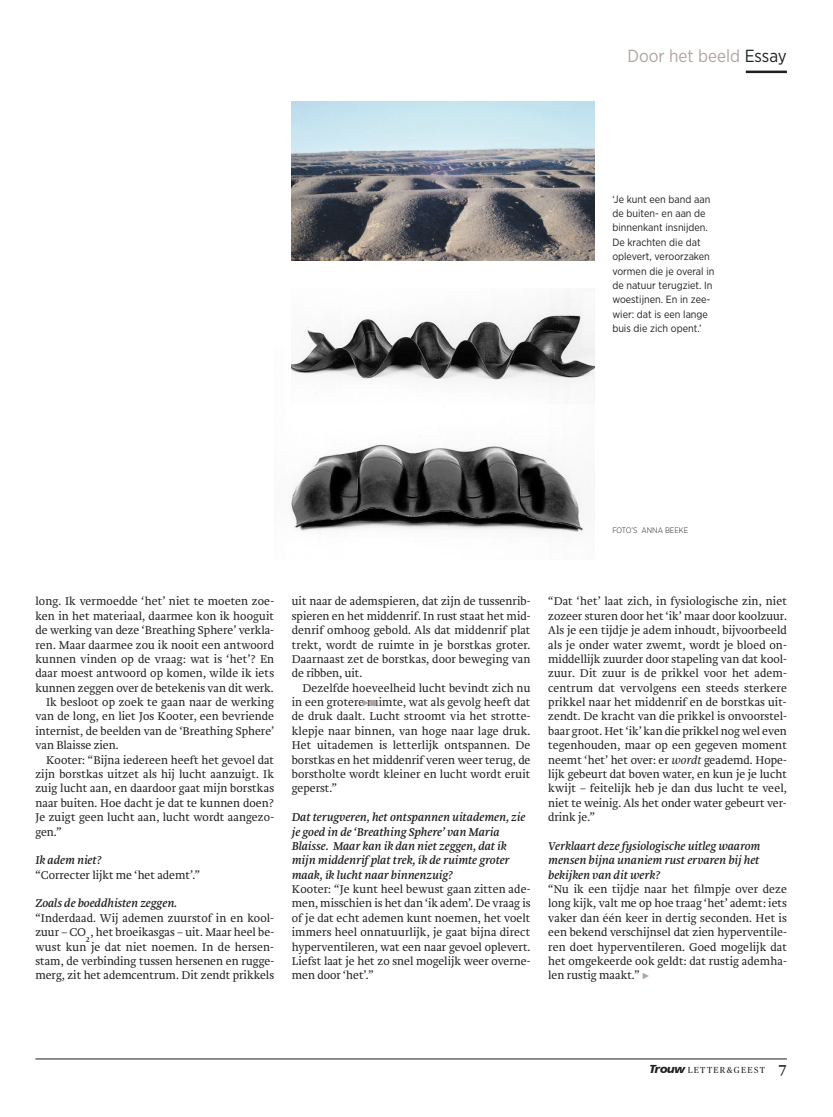
<style>
.page{position:relative;width:833px;height:1117px;background:#fff}
.page>*{position:absolute;margin:0;border:0;box-sizing:border-box;transform-origin:0 0}
.t1{font:17.5px "Gotham Narrow";color:#b1a4a0}
.t2{font:300 11.75px/14.4px "Brioni Std";letter-spacing:.01em;color:#231f20;text-align:justify}
.t3{font:italic 11.75px/14.4px "Brioni Std";color:#231f20}
.t4{font:10.5px/14.4px "Gotham Narrow";color:#231f20}
.t5{font:8.75px "Publico Headline";letter-spacing:.15em;color:#231f20}
.t6{font:300 8px "Gotham Narrow";color:#231f20}
.t7{font:7.5px "Brioni Std";color:#231f20;scale:.96 1}
.s1{color:#231f20}
.s2{font-style:italic}
.s3{font-family:"Humanist 777 BT Black Italic B";font-size:11.75px}
.s4{font-family:"Brioni Std";font-weight:700;font-size:15px}
</style>
<div class="page">
<hr style="left:35px;top:1058px;width:752px;height:1px;background:#231f20">
<hr style="left:746px;top:71px;width:41px;height:2px;background:#231f20">
<img style="left:292px;top:102px;width:302px;height:158px">
<img style="left:290px;top:363px;width:293px;height:171px">
<img style="left:292px;top:304px;width:302px;height:100px">
<h1 class="t1" style="left:627px;top:45px;width:161px">Door het beeld <span class="s1">Essay</span></h1>
<p class="t4" style="left:612px;top:191px;width:104px">‘Je kunt een band aan de buiten- en aan de binnenkant insnijden.<br>De krachten die dat oplevert, veroorzaken vormen die je overal in de natuur terugziet. In woestijnen. En in zee&shy;wier: dat is een lange buis die zich opent.’</p>
<p class="t6" style="left:612px;top:525px;width:77px">FOTO’S ANNA BEEKE</p>
<p class="t2" style="left:35px;top:594px;width:240px">long. Ik vermoedde ‘het’ niet te moeten zoe-</p>
<p class="t2" style="left:35px;top:609px;width:240px">ken in het materiaal, daarmee kon ik hooguit</p>
<p class="t2" style="left:35px;top:623px;width:240px">de werking van deze ‘Breathing Sphere’ verkla-</p>
<p class="t2" style="left:35px;top:637px;width:240px">ren. Maar daarmee zou ik nooit een antwoord</p>
<p class="t2" style="left:35px;top:652px;width:240px">kunnen vinden op de vraag: wat is ‘het’? En</p>
<p class="t2" style="left:35px;top:666px;width:240px">daar moest antwoord op komen, wilde ik iets</p>
<p class="t2" style="left:35px;top:680px;width:240px">kunnen zeggen over de betekenis van dit werk.</p>
<p class="t2" style="left:46px;top:695px;width:229px">Ik besloot op zoek te gaan naar de werking</p>
<p class="t2" style="left:35px;top:709px;width:240px">van de long, en liet Jos Kooter, een bevriende</p>
<p class="t2" style="left:35px;top:724px;width:240px">internist, de beelden van de ‘Breathing Sphere’</p>
<p class="t2" style="left:35px;top:738px;width:85px">van Blaisse zien.</p>
<p class="t2" style="left:46px;top:752px;width:229px">Kooter: “Bijna iedereen heeft het gevoel dat</p>
<p class="t2" style="left:35px;top:767px;width:240px">zijn borstkas uitzet als hij lucht aanzuigt. Ik</p>
<p class="t2" style="left:35px;top:781px;width:240px">zuig lucht aan, en daardoor gaat mijn borstkas</p>
<p class="t2" style="left:35px;top:795px;width:240px">naar buiten. Hoe dacht je dat te kunnen doen?</p>
<p class="t2" style="left:35px;top:810px;width:240px">Je zuigt geen lucht aan, lucht wordt aangezo-</p>
<p class="t2" style="left:35px;top:824px;width:28px">gen.”</p>
<p class="t3" style="left:35px;top:853px;width:68px">Ik adem niet?</p>
<p class="t2" style="left:35px;top:867px;width:166px">“Correcter lijkt me ‘het ademt’.”</p>
<p class="t3" style="left:35px;top:896px;width:143px">Zoals de boeddhisten zeggen.</p>
<p class="t2" style="left:35px;top:910px;width:240px">“Inderdaad. Wij ademen zuurstof in en kool&shy;zuur – CO , het broeikasgas – uit. Maar heel be-</p>
<p class="t7" style="left:86px;top:934px;width:6px">2</p>
<p class="t2" style="left:35px;top:939px;width:240px">wust kun je dat niet noemen. In de hersen&shy;stam, de verbinding tussen hersenen en rugge&shy;merg, zit het ademcentrum. Dit zendt prikkels</p>
<p class="t2" style="left:292px;top:594px;width:240px">uit naar de ademspieren, dat zijn de tussenrib&shy;spieren en het middenrif. In rust staat het mid&shy;denrif omhoog gebold. Als dat middenrif plat trekt, wordt de ruimte in je borstkas groter.<br>Daarnaast zet de borstkas, door beweging van de ribben, uit.</p>
<p class="t2" style="left:292px;top:680px;width:240px;text-indent:11px">Dezelfde hoeveelheid lucht bevindt zich nu in een grotere ruimte, wat als gevolg heeft dat de druk daalt. Lucht stroomt via het strotte&shy;klepje naar binnen, van hoge naar lage druk.<br>Het uitademen is letterlijk ontspannen. De borstkas en het middenrif veren weer terug, de borstholte wordt kleiner en lucht wordt eruit geperst.”</p>
<p class="t3" style="left:292px;top:810px;width:235px">Dat terugveren, het ontspannen uitademen, zie je goed in de ‘Breathing Sphere’ van Maria Blaisse. Maar kan ik dan niet zeggen, dat ík mijn middenrif plat trek, ík de ruimte groter maak, ík lucht naar binnenzuig?</p>
<p class="t2" style="left:292px;top:882px;width:240px">Kooter: “Je kunt heel bewust gaan zitten ade&shy;men, misschien is het dan ‘ik adem’. De vraag is of je dat echt ademen kunt noemen, het voelt immers heel onnatuurlijk, je gaat bijna direct hyperventileren, wat een naar gevoel oplevert.<br>Liefst laat je het zo snel mogelijk weer overne&shy;men door ‘het’.”</p>
<p class="t2" style="left:548px;top:594px;width:240px">“Dat ‘het’ laat zich, in fysiologische zin, niet zozeer sturen door het ‘ik’ maar door koolzuur.<br>Als je een tijdje je adem inhoudt, bijvoorbeeld als je onder water zwemt, wordt je bloed on&shy;middellijk zuurder door stapeling van dat kool&shy;zuur. Dit zuur is de prikkel voor het adem&shy;centrum dat vervolgens een steeds sterkere prikkel naar het middenrif en de borstkas uit&shy;zendt. De kracht van die prikkel is onvoorstel&shy;baar groot. Het ‘ik’ kan die prikkel nog wel even tegenhouden, maar op een gegeven moment neemt ‘het’ het over: er <span class="s2">wordt</span> geademd. Hope&shy;lijk gebeurt dat boven water, en kun je je lucht kwijt – feitelijk heb je dan dus lucht te veel, niet te weinig. Als het onder water gebeurt ver&shy;drink je.”</p>
<p class="t3" style="left:548px;top:838px;width:214px;text-align:justify">Verklaart deze fysiologische uitleg waarom mensen bijna unaniem rust ervaren bij het bekijken van dit werk?</p>
<p class="t2" style="left:548px;top:882px;width:240px">“Nu ik een tijdje naar het filmpje over deze long kijk, valt me op hoe traag ‘het’ ademt: iets vaker dan één keer in dertig seconden. Het is een bekend verschijnsel dat zien hyperventile&shy;ren doet hyperventileren. Goed mogelijk dat het omgekeerde ook geldt: dat rustig ademha&shy;len rustig maakt.”</p>
<p class="t5" style="left:649px;top:1063px;width:139px"><span class="s3">Trouw</span>LETTER&amp;GEEST <span class="s4">7</span></p>
</div>
